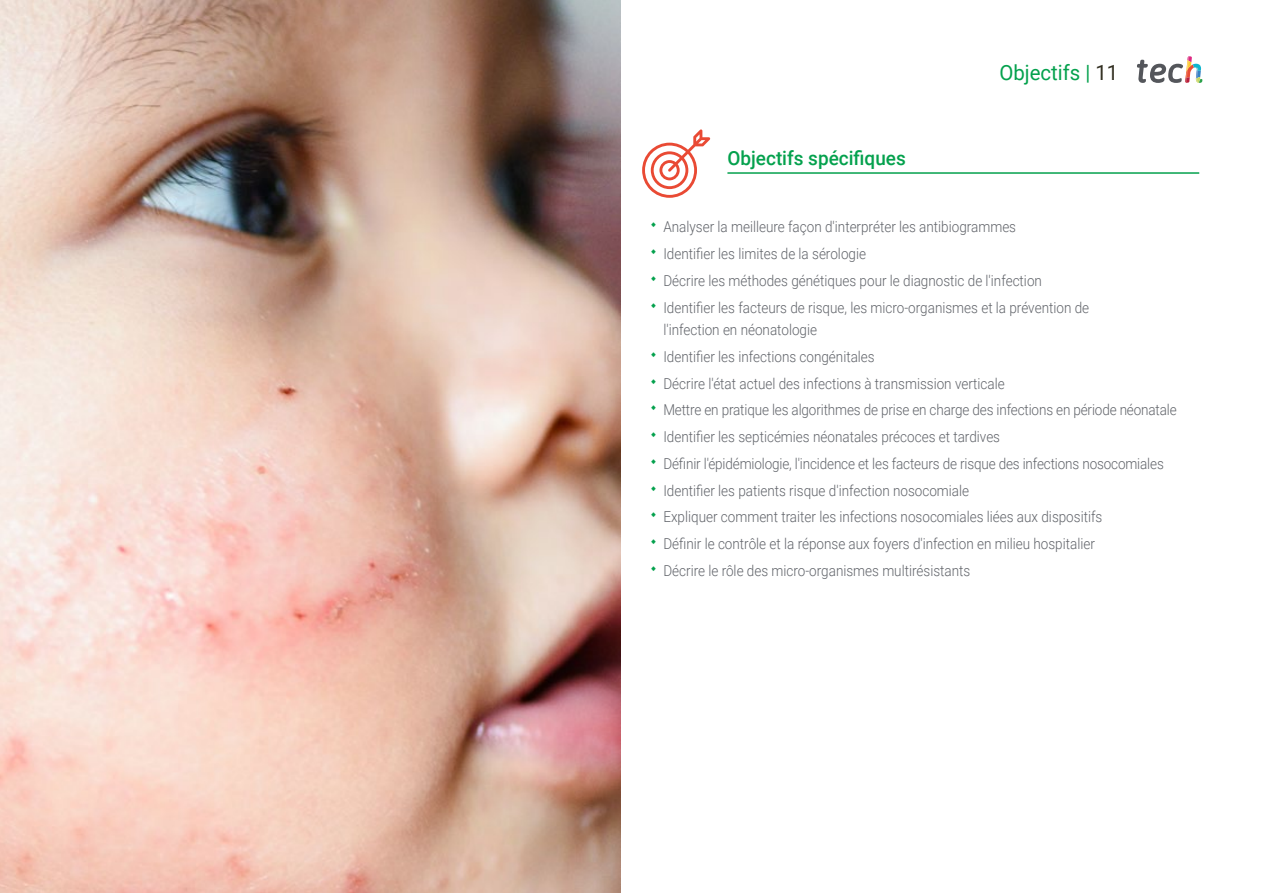
<style>
.page{position:relative;width:1263px;height:893px;background:#fff}
.page>*{position:absolute;margin:0;border:0;box-sizing:border-box;transform-origin:0 0}
.t1{font:21px "Roboto";color:#04a14d}
.t2{font:500 19.5px "Roboto";color:#04a14d}
.t3{font:300 15px/26.7px "Roboto";color:#61646a;scale:.9 1}
.s1{color:#312e20}
</style>
<div class="page">
<svg style="left:1137px;top:56px;width:65px;height:27px"></svg>
<img style="left:0;top:0;width:621px;height:893px">
<svg style="left:642px;top:129px;width:68px;height:69px"></svg>
<hr style="left:727px;top:173px;width:472px;height:1px;background:#04a14d">
<h2 class="t2" style="left:727px;top:144px;width:180px">Objectifs spécifiques</h2>
<h1 class="t1" style="left:999px;top:57px;width:120px">Objectifs | <span class="s1">11</span></h1>
<p class="t3" style="left:663px;top:213px;width:475px">Analyser la meilleure façon d'interpréter les antibiogrammes<br>Identifier les limites de la sérologie<br>Décrire les méthodes génétiques pour le diagnostic de l'infection Identifier les facteurs de risque, les micro-organismes et la prévention de</p>
<p class="t3" style="left:663px;top:316px;width:572px">l'infection en néonatologie<br>Identifier les infections congénitales<br>Décrire l'état actuel des infections à transmission verticale<br>Mettre en pratique les algorithmes de prise en charge des infections en période néonatale Identifier les septicémies néonatales précoces et tardives<br>Définir l'épidémiologie, l'incidence et les facteurs de risque des infections nosocomiales Identifier les patients risque d'infection nosocomiale<br>Expliquer comment traiter les infections nosocomiales liées aux dispositifs<br>Définir le contrôle et la réponse aux foyers d'infection en milieu hospitalier<br>Décrire le rôle des micro-organismes multirésistants</p>
</div>
